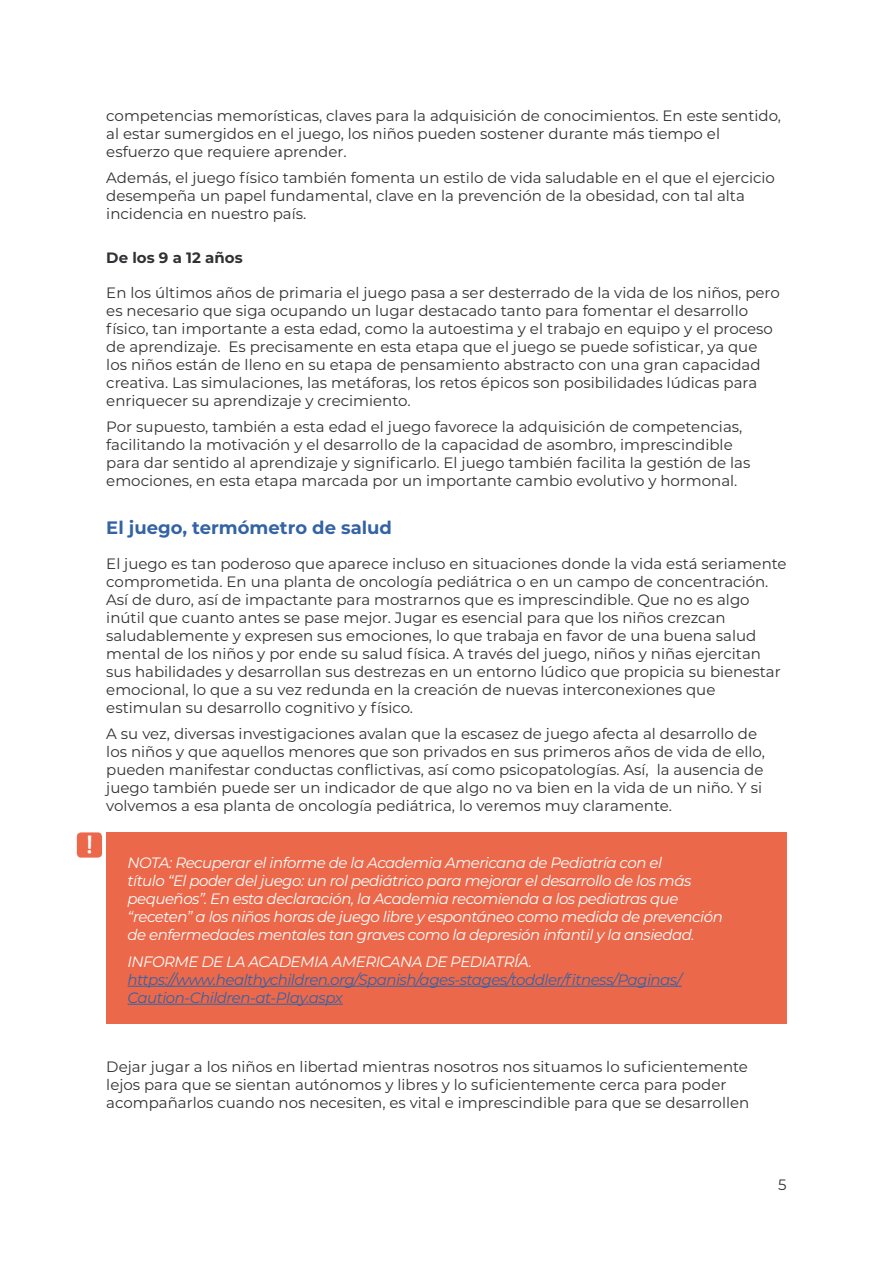
<style>
.page{position:relative;width:893px;height:1263px;background:#fff}
.page>*{position:absolute;margin:0;border:0;box-sizing:border-box;transform-origin:0 0}
.t1{font:24px "Chelsea Market";color:#fff}
.t2{font:700 18px "Montserrat";color:#3463a5}
.t3{font:15px/18px "Montserrat";color:#303133}
.t4{font:italic 15px/18px "Montserrat";letter-spacing:-.035em;color:#fff}
.t5{font:italic 15px/18px "Montserrat";letter-spacing:-.035em;color:#3463a5}
.t6{font:700 15px "Montserrat";color:#303133}
</style>
<div class="page">
<div style="left:106px;top:832px;width:681px;height:192px;background:#ec684a"></div>
<hr style="left:128px;top:986px;width:554px;height:1px;background:#3463a5">
<hr style="left:128px;top:1004px;width:215px;height:1px;background:#3463a5">
<div style="left:77px;top:832px;width:25px;height:26px;background:#ec684a;border-radius:4px"></div>
<h1 class="t1" style="left:86px;top:829px;width:8px">!</h1>
<p class="t3" style="left:106px;top:106px;width:676px">competencias memorísticas, claves para la adquisición de conocimientos. En este sentido, al estar sumergidos en el juego, los niños pueden sostener durante más tiempo el esfuerzo que requiere aprender.</p>
<p class="t3" style="left:106px;top:168px;width:670px">Además, el juego físico también fomenta un estilo de vida saludable en el que el ejercicio desempeña un papel fundamental, clave en la prevención de la obesidad, con tal alta incidencia en nuestro país.</p>
<p class="t6" style="left:106px;top:247px;width:138px">De los 9 a 12 años</p>
<p class="t3" style="left:106px;top:283px;width:675px">En los últimos años de primaria el juego pasa a ser desterrado de la vida de los niños, pero es necesario que siga ocupando un lugar destacado tanto para fomentar el desarrollo físico, tan importante a esta edad, como la autoestima y el trabajo en equipo y el proceso de aprendizaje. Es precisamente en esta etapa que el juego se puede sofisticar, ya que los niños están de lleno en su etapa de pensamiento abstracto con una gran capacidad creativa. Las simulaciones, las metáforas, los retos épicos son posibilidades lúdicas para enriquecer su aprendizaje y crecimiento.</p>
<p class="t3" style="left:106px;top:418px;width:646px">Por supuesto, también a esta edad el juego favorece la adquisición de competencias, facilitando la motivación y el desarrollo de la capacidad de asombro, imprescindible para dar sentido al aprendizaje y significarlo. El juego también facilita la gestión de las emociones, en esta etapa marcada por un importante cambio evolutivo y hormonal.</p>
<p class="t2" style="left:106px;top:514px;width:287px">El juego, termómetro de salud</p>
<p class="t3" style="left:106px;top:554px;width:682px">El juego es tan poderoso que aparece incluso en situaciones donde la vida está seriamente comprometida. En una planta de oncología pediátrica o en un campo de concentración.<br>Así de duro, así de impactante para mostrarnos que es imprescindible. Que no es algo inútil que cuanto antes se pase mejor. Jugar es esencial para que los niños crezcan saludablemente y expresen sus emociones, lo que trabaja en favor de una buena salud mental de los niños y por ende su salud física. A través del juego, niños y niñas ejercitan sus habilidades y desarrollan sus destrezas en un entorno lúdico que propicia su bienestar emocional, lo que a su vez redunda en la creación de nuevas interconexiones que estimulan su desarrollo cognitivo y físico.</p>
<p class="t3" style="left:106px;top:724px;width:660px">A su vez, diversas investigaciones avalan que la escasez de juego afecta al desarrollo de los niños y que aquellos menores que son privados en sus primeros años de vida de ello, pueden manifestar conductas conflictivas, así como psicopatologías. Así, la ausencia de juego también puede ser un indicador de que algo no va bien en la vida de un niño. Y si volvemos a esa planta de oncología pediátrica, lo veremos muy claramente.</p>
<p class="t4" style="left:128px;top:853px;width:597px">NOTA: Recuperar el informe de la Academia Americana de Pediatría con el<br>título “El poder del juego: un rol pediátrico para mejorar el desarrollo de los más pequeños”. En esta declaración, la Academia recomienda a los pediatras que “receten” a los niños horas de juego libre y espontáneo como medida de prevención de enfermedades mentales tan graves como la depresión infantil y la ansiedad.</p>
<p class="t4" style="left:128px;top:952px;width:406px">INFORME DE LA ACADEMIA AMERICANA DE PEDIATRÍA.</p>
<p class="t5" style="left:128px;top:970px;width:556px">https://www.healthychildren.org/Spanish/ages-stages/toddler/fitness/Paginas/<br>Caution-Children-at-Play.aspx</p>
<p class="t3" style="left:106px;top:1057px;width:644px">Dejar jugar a los niños en libertad mientras nosotros nos situamos lo suficientemente lejos para que se sientan autónomos y libres y lo suficientemente cerca para poder acompañarlos cuando nos necesiten, es vital e imprescindible para que se desarrollen</p>
<p class="t3" style="left:778px;top:1175px;width:10px">5</p>
</div>
